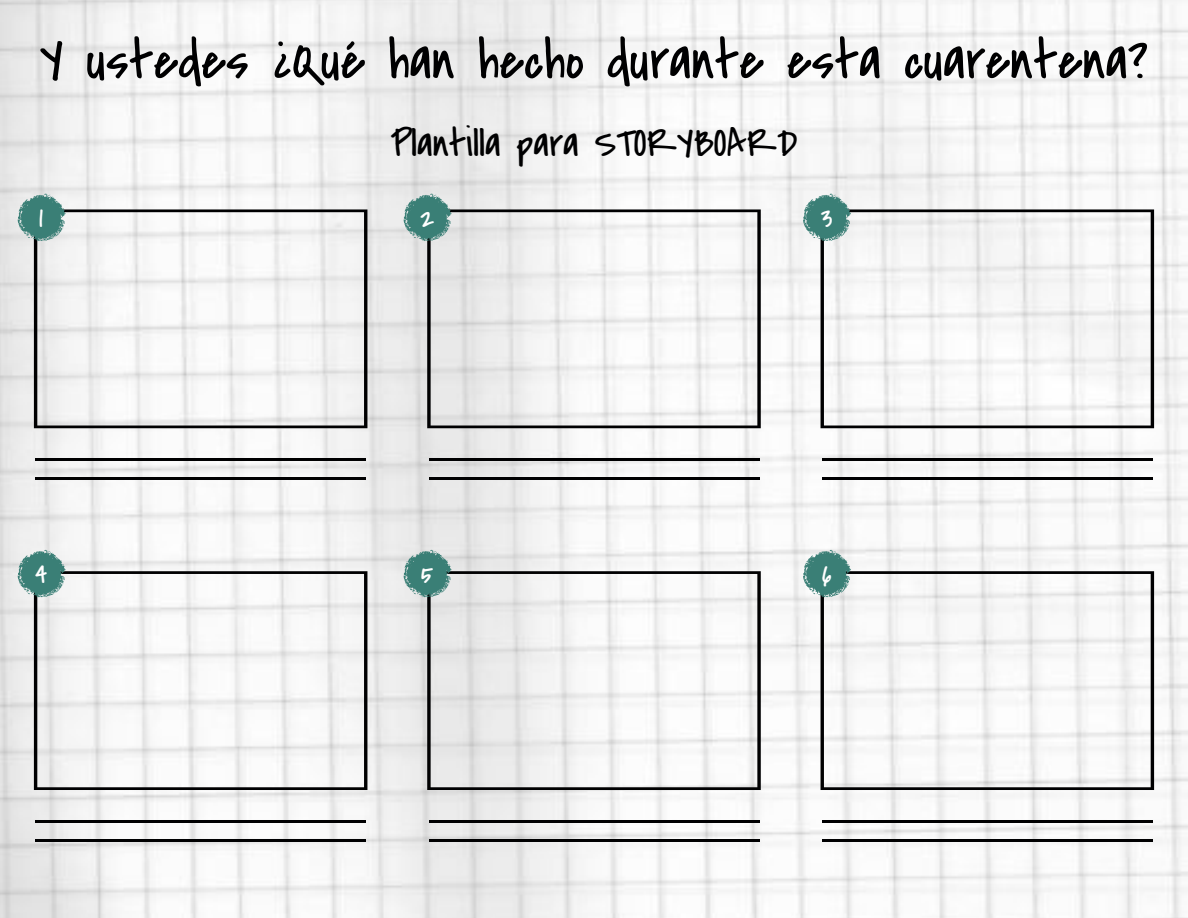
<style>
.page{position:relative;width:1188px;height:918px;background:#fff}
.page>*{position:absolute;margin:0;border:0;box-sizing:border-box;transform-origin:0 0}
.t1{font:57px "Covered By Your Grace";color:#000001}
.t2{font:40.2px "Covered By Your Grace";color:#000001}
.t3{font:30.45px "Covered By Your Grace";color:#fff}
</style>
<div class="page">
<img style="left:0;top:0;width:1188px;height:918px">
<svg style="left:34px;top:209px;width:333px;height:219px;fill:#f4f4f4"></svg>
<hr style="left:36px;top:459px;width:330px;height:2px;background:#000001">
<hr style="left:36px;top:477px;width:330px;height:3px;background:#000001">
<svg style="left:427px;top:209px;width:334px;height:219px;fill:#f1f1f1"></svg>
<hr style="left:429px;top:459px;width:330px;height:2px;background:#000001">
<hr style="left:429px;top:477px;width:330px;height:3px;background:#000001">
<svg style="left:821px;top:209px;width:333px;height:219px;fill:#f5f5f5"></svg>
<hr style="left:822px;top:459px;width:331px;height:2px;background:#000001">
<hr style="left:822px;top:477px;width:331px;height:3px;background:#000001">
<svg style="left:34px;top:571px;width:333px;height:219px;fill:#f6f6f6"></svg>
<hr style="left:36px;top:820px;width:330px;height:3px;background:#000001">
<hr style="left:36px;top:839px;width:330px;height:3px;background:#000001">
<svg style="left:427px;top:571px;width:334px;height:219px;fill:#f1f1f1"></svg>
<hr style="left:429px;top:820px;width:330px;height:3px;background:#000001">
<hr style="left:429px;top:839px;width:330px;height:3px;background:#000001">
<svg style="left:821px;top:571px;width:333px;height:219px"></svg>
<hr style="left:822px;top:820px;width:331px;height:3px;background:#000001">
<hr style="left:822px;top:839px;width:331px;height:3px;background:#000001">
<svg style="left:18px;top:193px;width:48px;height:49px"></svg>
<svg style="left:404px;top:193px;width:48px;height:49px"></svg>
<svg style="left:803px;top:193px;width:48px;height:49px"></svg>
<svg style="left:18px;top:550px;width:48px;height:48px"></svg>
<svg style="left:404px;top:550px;width:48px;height:48px"></svg>
<svg style="left:803px;top:550px;width:48px;height:48px"></svg>
<p class="t1" style="left:40px;top:22px;width:1110px">Y ustedes ¿Qué han hecho durante esta cuarentena?</p>
<p class="t2" style="left:390px;top:115px;width:409px">Plantilla para STORYBOARD</p>
<p class="t3" style="left:39px;top:196px;width:6px">1</p>
<p class="t3" style="left:420px;top:196px;width:16px">2</p>
<p class="t3" style="left:821px;top:196px;width:13px">3</p>
<p class="t3" style="left:35px;top:552px;width:14px">4</p>
<p class="t3" style="left:421px;top:552px;width:14px">5</p>
<p class="t3" style="left:822px;top:552px;width:11px">6</p>
</div>
